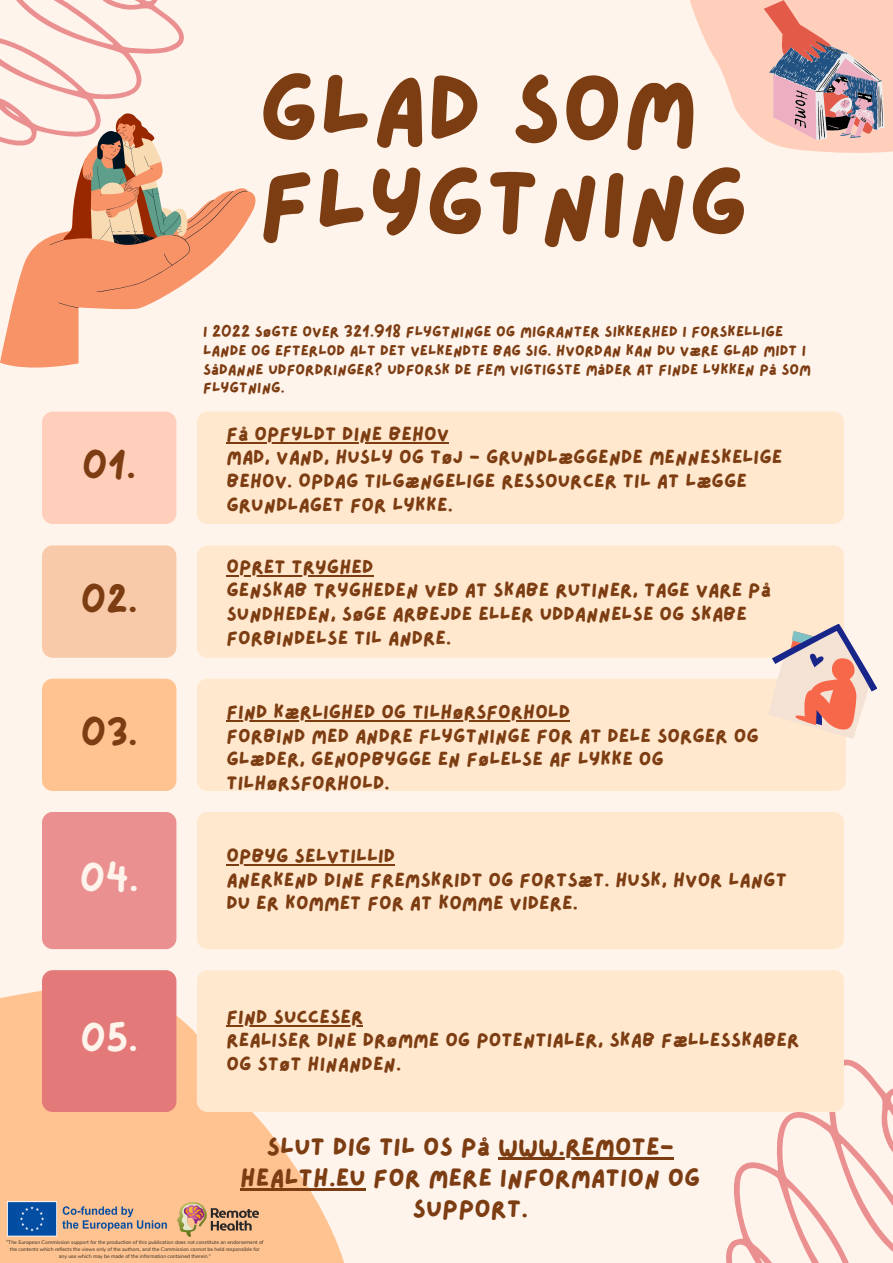
<style>
.page{position:relative;width:893px;height:1263px;background:#fff4eb}
.page>*{position:absolute;margin:0;border:0;box-sizing:border-box;transform-origin:0 0}
.t1{font:94.43px/94.1px "Lazydog";color:#7d3d13}
.t2{font:35.92px "Lazydog";color:#7d3d13}
.t3{font:35.92px "Lazydog";color:#fff4eb}
.t4{font:25.28px/30.9px "Lazydog";color:#7d3d13;text-align:center}
.t5{font:19.5px/23.6px "Lazydog";color:#7d3d13}
.t6{font:15px/18.6px "Lazydog";color:#7d3d13}
.t7{font:5.18px/7px "Nunito";color:#2d291c;text-align:center}
</style>
<div class="page">
<svg style="left:690px;top:0;width:203px;height:153px;fill:#ffcfbb"></svg>
<div style="left:197px;top:545px;width:647px;height:113px;background:#ffe8cd;border-radius:11px"></div>
<svg style="left:0;top:865px;width:366px;height:398px;fill:#ffc392"></svg>
<div style="left:42px;top:412px;width:134px;height:112px;background:#ffcfbb;border-radius:11px"></div>
<div style="left:197px;top:412px;width:647px;height:112px;background:#ffe8cd;border-radius:11px"></div>
<div style="left:197px;top:679px;width:649px;height:112px;background:#ffe8cd;border-radius:11px"></div>
<div style="left:197px;top:812px;width:647px;height:137px;background:#ffe8cd;border-radius:11px"></div>
<svg style="left:726px;top:1059px;width:167px;height:204px"></svg>
<div style="left:197px;top:970px;width:647px;height:142px;background:#ffe8cd;border-radius:11px"></div>
<div style="left:42px;top:545px;width:134px;height:113px;background:#f8caa9;border-radius:11px"></div>
<div style="left:42px;top:679px;width:134px;height:112px;background:#ffc392;border-radius:11px"></div>
<div style="left:42px;top:812px;width:134px;height:137px;background:#eb9090;border-radius:11px"></div>
<div style="left:42px;top:970px;width:134px;height:142px;background:#e47979;border-radius:11px"></div>
<svg style="left:0;top:190px;width:256px;height:178px"></svg>
<svg style="left:0;top:0;width:247px;height:308px"></svg>
<svg style="left:769px;top:623px;width:108px;height:116px"></svg>
<hr style="left:226px;top:442px;width:223px;height:1px;background:#7d3d13">
<hr style="left:226px;top:575px;width:147px;height:1px;background:#7d3d13">
<hr style="left:226px;top:720px;width:344px;height:2px;background:#7d3d13">
<hr style="left:226px;top:864px;width:169px;height:2px;background:#7d3d13">
<hr style="left:226px;top:1025px;width:137px;height:1px;background:#7d3d13">
<hr style="left:498px;top:1158px;width:176px;height:2px;background:#7d3d13">
<hr style="left:240px;top:1188px;width:125px;height:3px;background:#7d3d13">
<svg style="left:763px;top:0;width:121px;height:140px;background:#cba2a2"></svg>
<img style="left:2px;top:1200px;width:258px;height:37px">
<p class="t1" style="left:259px;top:66px;width:491px">GLAD SOM<br>FLYGTNING</p>
<p class="t2" style="left:82px;top:449px;width:55px">01.</p>
<p class="t2" style="left:81px;top:583px;width:59px">02.</p>
<p class="t2" style="left:81px;top:716px;width:58px">03.</p>
<p class="t3" style="left:80px;top:861px;width:60px">04.</p>
<p class="t3" style="left:81px;top:1022px;width:59px">05.</p>
<p class="t6" style="left:203px;top:323px;width:609px">I 2022 SØGTE OVER 321.918 FLYGTNINGE OG MIGRANTER SIKKERHED I FORSKELLIGE LANDE OG EFTERLOD ALT DET VELKENDTE BAG SIG. HVORDAN KAN DU VÆRE GLAD MIDT I SÅDANNE UDFORDRINGER? UDFORSK DE FEM VIGTIGSTE MÅDER AT FINDE LYKKEN PÅ SOM FLYGTNING.</p>
<p class="t5" style="left:226px;top:422px;width:224px">FÅ OPFYLDT DINE BEHOV</p>
<p class="t5" style="left:226px;top:446px;width:557px">MAD, VAND, HUSLY OG TØJ - GRUNDLÆGGENDE MENNESKELIGE<br>BEHOV. OPDAG TILGÆNGELIGE RESSOURCER TIL AT LÆGGE<br>GRUNDLAGET FOR LYKKE.</p>
<p class="t5" style="left:226px;top:555px;width:149px">OPRET TRYGHED</p>
<p class="t5" style="left:226px;top:579px;width:546px">GENSKAB TRYGHEDEN VED AT SKABE RUTINER, TAGE VARE PÅ<br>SUNDHEDEN, SØGE ARBEJDE ELLER UDDANNELSE OG SKABE<br>FORBINDELSE TIL ANDRE.</p>
<p class="t5" style="left:226px;top:701px;width:345px">FIND KÆRLIGHED OG TILHØRSFORHOLD</p>
<p class="t5" style="left:226px;top:724px;width:534px">FORBIND MED ANDRE FLYGTNINGE FOR AT DELE SORGER OG<br>GLÆDER, GENOPBYGGE EN FØLELSE AF LYKKE OG<br>TILHØRSFORHOLD.</p>
<p class="t5" style="left:226px;top:845px;width:170px">OPBYG SELVTILLID</p>
<p class="t5" style="left:226px;top:868px;width:562px">ANERKEND DINE FREMSKRIDT OG FORTSÆT. HUSK, HVOR LANGT<br>DU ER KOMMET FOR AT KOMME VIDERE.</p>
<p class="t5" style="left:226px;top:1005px;width:138px">FIND SUCCESER</p>
<p class="t5" style="left:226px;top:1029px;width:574px">REALISER DINE DRØMME OG POTENTIALER, SKAB FÆLLESSKABER<br>OG STØT HINANDEN.</p>
<p class="t4" style="left:240px;top:1132px;width:462px">SLUT DIG TIL OS PÅ WWW.REMOTE-<br>HEALTH.EU FOR MERE INFORMATION OG<br>SUPPORT.</p>
<p class="t7" style="left:6px;top:1239px;width:259px">"The European Commission support for the production of this publication does not constitute an endorsement of the contents which reflects the views only of the authors, and the Commission cannot be held responsible for any use which may be made of the information contained therein."</p>
</div>
